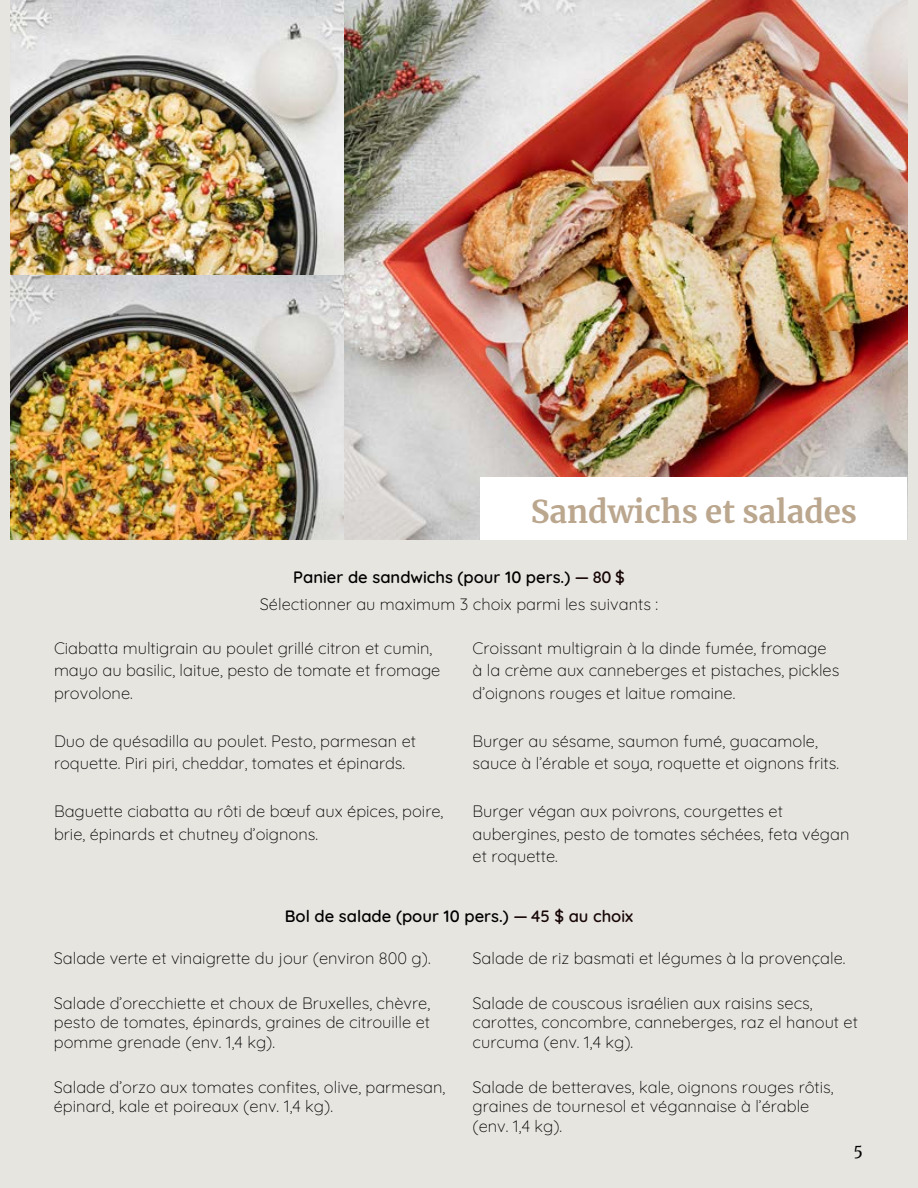
<style>
.page{position:relative;width:918px;height:1188px;background:#e7e5e0}
.page>*{position:absolute;margin:0;border:0;box-sizing:border-box;transform-origin:0 0}
.t1{font:700 31.2px "Merriweather";color:#bba68e}
.t2{font:300 16.5px/22.5px "Quicksand";color:#000}
.t3{font:600 16.5px "Quicksand";color:#000}
.t4{font:15.75px "Merriweather";color:#000}
.s1{font-weight:600}
.s2{font-weight:600;color:#170607}
.s3{color:#170607}
</style>
<div class="page">
<img style="left:11px;top:274px;width:333px;height:266px">
<img style="left:11px;top:0;width:333px;height:274px">
<img style="left:344px;top:0;width:563px;height:540px">
<div style="left:481px;top:477px;width:426px;height:63px;background:#fff"></div>
<h1 class="t1" style="left:531px;top:490px;width:328px">Sandwichs et salades</h1>
<p class="t2" style="left:260px;top:563px;width:400px;line-height:26.2px;text-align:center"><span class="s1">Panier de sandwichs (pour 10 pers.)</span> <span class="s2">― 80 $<br></span>Sélectionner au maximum 3 choix parmi les suivants :</p>
<p class="t2" style="left:54px;top:635px;width:388px">Ciabatta multigrain au poulet grillé citron et cumin, mayo au basilic, laitue, pesto de tomate et fromage provolone.</p>
<p class="t2" style="left:54px;top:728px;width:364px">Duo de quésadilla au poulet. Pesto, parmesan et roquette. Piri piri, cheddar, tomates et épinards.</p>
<p class="t2" style="left:54px;top:798px;width:391px">Baguette ciabatta au rôti de bœuf aux épices, poire, brie, épinards et chutney d’oignons.</p>
<p class="t2" style="left:473px;top:635px;width:368px">Croissant multigrain à la dinde fumée, fromage à la crème aux canneberges et pistaches, pickles d’oignons rouges et laitue romaine.</p>
<p class="t2" style="left:473px;top:728px;width:368px">Burger au sésame, saumon fumé, guacamole, sauce à l’érable et soya, roquette et oignons frits.</p>
<p class="t2" style="left:473px;top:798px;width:379px">Burger végan aux poivrons, courgettes et aubergines, pesto de tomates séchées, feta végan et roquette.</p>
<p class="t3" style="left:285px;top:903px;width:350px">Bol de salade (pour 10 pers.) <span class="s3">― 45 $ au choix</span></p>
<p class="t2" style="left:54px;top:945px;width:378px">Salade verte et vinaigrette du jour (environ 800 g).</p>
<p class="t2" style="left:54px;top:992px;width:378px;line-height:19.5px;text-align:justify">Salade d’orecchiette et choux de Bruxelles, chèvre, pesto de tomates, épinards, graines de citrouille et pomme grenade (env. 1,4 kg).</p>
<p class="t2" style="left:54px;top:1076px;width:393px;line-height:19.5px">Salade d’orzo aux tomates confites, olive, parmesan, épinard, kale et poireaux (env. 1,4 kg).</p>
<p class="t2" style="left:473px;top:945px;width:374px">Salade de riz basmati et légumes à la provençale.</p>
<p class="t2" style="left:473px;top:992px;width:387px;line-height:19.5px">Salade de couscous israélien aux raisins secs, carottes, concombre, canneberges, raz el hanout et curcuma (env. 1,4 kg).</p>
<p class="t2" style="left:473px;top:1076px;width:363px;line-height:19.5px">Salade de betteraves, kale, oignons rouges rôtis, graines de tournesol et végannaise à l’érable (env. 1,4 kg).</p>
<p class="t4" style="left:854px;top:1140px;width:11px">5</p>
</div>
